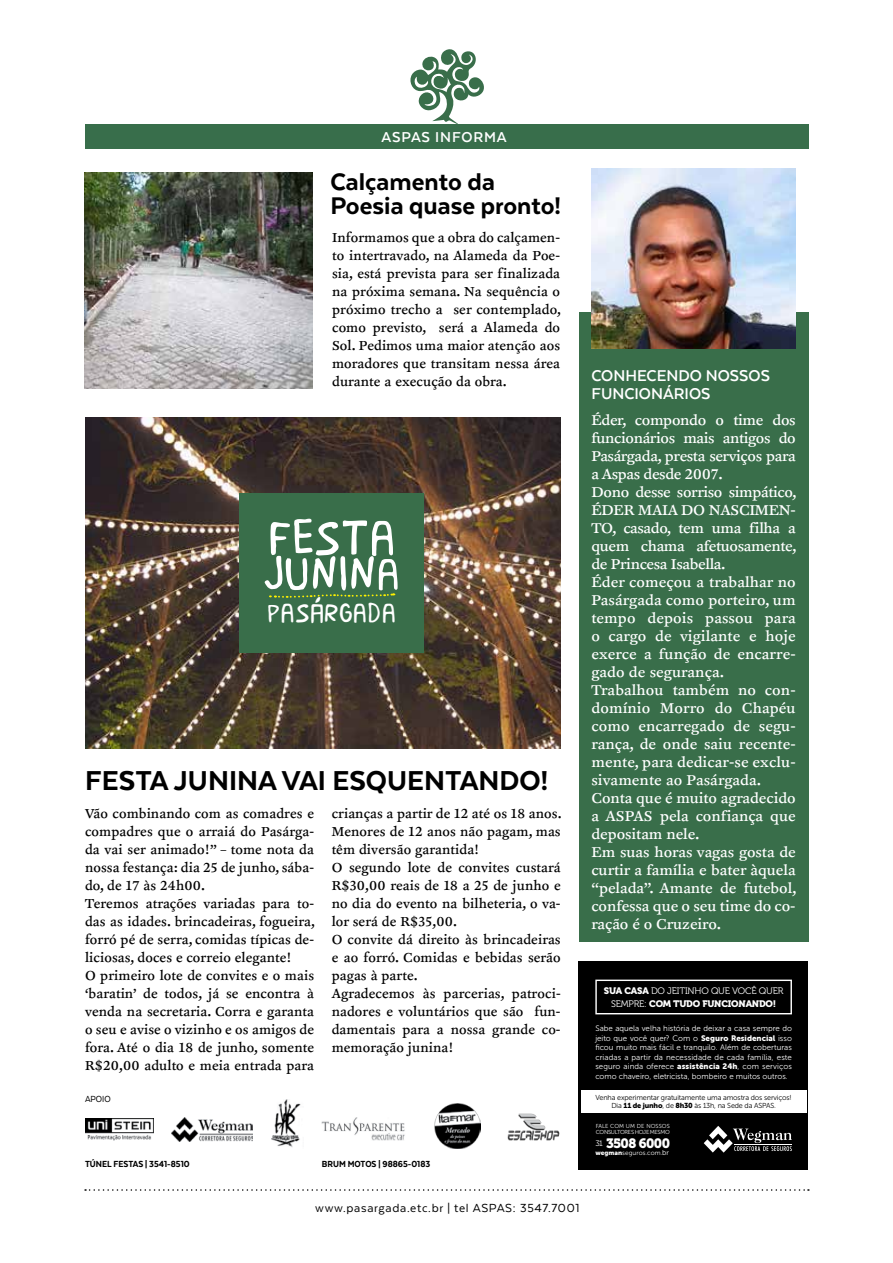
<style>
.page{position:relative;width:893px;height:1263px;background:#fff}
.page>*{position:absolute;margin:0;border:0;box-sizing:border-box;transform-origin:0 0}
.t1{font:56.85px "Brasilero";color:#fff}
.t2{font:50.85px "Brasilero";color:#fff}
.t3{font:800 31.5px "Texta";color:#000}
.t4{font:31.05px "Brasilero";color:#fff}
.t5{font:800 27.75px/24px "Texta";color:#000}
.t6{font:700 18px/18px "Texta";color:#fff}
.t7{font:700 16.5px "Texta";letter-spacing:.05em;color:#fff}
.t8{font:15px/18px "Clifford Nine Roman LF";letter-spacing:.01em;color:#000}
.t9{font:15px/18px "Clifford Six Roman LF";color:#fff}
.t10{font:13.5px "Texta";letter-spacing:.05em;color:#000}
.t11{font:13.5px "Museo 900";letter-spacing:-.045em;color:#fff}
.t12{font:800 10.2px "Texta Narrow";color:#000}
.t13{font:10.2px "Texta Narrow";color:#000}
.t14{font:9.45px "Museo 300";letter-spacing:-.02em;color:#fff}
.t15{font:9.45px "Museo 900";letter-spacing:-.02em;color:#fff}
.t16{font:7.95px/9.6px "Museo Sans 300";letter-spacing:-.005em;color:#fff;text-align:justify}
.t17{font:7.2px/8.7px "Museo Sans 300";letter-spacing:-.02em;color:#000;text-align:center}
.t18{font:6.45px "Museo Sans 300";letter-spacing:.005em;color:#fff}
.t19{font:5.85px/6.3px "Museo Sans 300";letter-spacing:-.04em;color:#fff}
.s1{font-family:"Museo 900"}
.s2{font-family:"Museo 300"}
.s3{font-family:"Museo Sans 900"}
.s4{font-family:"Museo Sans 300";font-size:7.8px}
.s5{font-size:7.2px}
</style>
<div class="page">
<div style="left:85px;top:124px;width:723px;height:25px;background:#386e4b"></div>
<svg style="left:410px;top:49px;width:74px;height:75px"></svg>
<div style="left:579px;top:312px;width:229px;height:630px;background:#396e4a"></div>
<img style="left:591px;top:168px;width:205px;height:181px">
<img style="left:85px;top:417px;width:476px;height:331px">
<img style="left:271px;top:1099px;width:30px;height:48px">
<img style="left:172px;top:1118px;width:80px;height:23px">
<img style="left:507px;top:1113px;width:53px;height:28px">
<img style="left:434px;top:1103px;width:46px;height:46px">
<img style="left:322px;top:1118px;width:83px;height:22px">
<img style="left:85px;top:1119px;width:68px;height:21px">
<div style="left:239px;top:493px;width:185px;height:159px;background:#396e4a"></div>
<svg style="left:270px;top:593px;width:126px;height:5px"></svg>
<img style="left:85px;top:172px;width:228px;height:216px">
<div style="left:579px;top:961px;width:229px;height:209px;background:#000"></div>
<div style="left:581px;top:1090px;width:225px;height:22px;background:#fff"></div>
<div style="left:595px;top:979px;width:197px;height:35px;border:1px solid #fff"></div>
<svg style="left:704px;top:1126px;width:88px;height:27px"></svg>
<hr style="left:734px;top:1144px;width:58px;height:1px;background:#fff">
<svg style="left:85px;top:1189px;width:724px;height:2px"></svg>
<p class="t7" style="left:381px;top:129px;width:127px">ASPAS INFORMA</p>
<h3 class="t5" style="left:330px;top:169px;width:232px">Calçamento da<br>Poesia quase pronto!</h3>
<p class="t8" style="left:332px;top:229px;width:230px;text-align:justify">Informamos que a obra do calçamen&shy;to intertravado, na Alameda da Poe&shy;sia, está prevista para ser finalizada na próxima semana. Na sequência o próximo trecho a ser contemplado, como previsto, será a Alameda do Sol. Pedimos uma maior atenção aos moradores que transitam nessa área durante a execução da obra.</p>
<h1 class="t1" style="left:267px;top:507px;width:131px">FESTA</h1>
<h2 class="t2" style="left:263px;top:547px;width:139px">JUNINA</h2>
<h3 class="t4" style="left:267px;top:596px;width:131px">PASÁRGADA</h3>
<h3 class="t3" style="left:85px;top:764px;width:465px">FESTA JUNINA VAI ESQUENTANDO!</h3>
<p class="t8" style="left:85px;top:805px;width:232px">Vão combinando com as comadres e compadres que o arraiá do Pasárga&shy;da vai ser animado!” – tome nota da nossa festança: dia 25 de junho, sába&shy;do, de 17 às 24h00.<br>Teremos atrações variadas para to&shy;das as idades. brincadeiras, fogueira, forró pé de serra, comidas típicas de&shy;liciosas, doces e correio elegante!<br>O primeiro lote de convites e o mais ‘baratin’ de todos, já se encontra à venda na secretaria. Corra e garanta o seu e avise o vizinho e os amigos de fora. Até o dia 18 de junho, somente R$20,00 adulto e meia entrada para</p>
<p class="t8" style="left:332px;top:805px;width:232px">crianças a partir de 12 até os 18 anos.<br>Menores de 12 anos não pagam, mas têm diversão garantida!<br>O segundo lote de convites custará<br>R$30,00 reais de 18 a 25 de junho e no dia do evento na bilheteria, o va&shy;lor será de R$35,00.<br>O convite dá direito às brincadeiras e ao forró. Comidas e bebidas serão pagas à parte.<br>Agradecemos às parcerias, patroci&shy;nadores e voluntários que são fun&shy;damentais para a nossa grande co&shy;memoração junina!</p>
<p class="t13" style="left:85px;top:1094px;width:27px">APOIO</p>
<p class="t12" style="left:85px;top:1158px;width:106px">TÚNEL FESTAS | 3541-8510</p>
<p class="t12" style="left:322px;top:1158px;width:110px">BRUM MOTOS | 98865-0183</p>
<p class="t6" style="left:591px;top:366px;width:180px">CONHECENDO NOSSOS<br>FUNCIONÁRIOS</p>
<p class="t9" style="left:591px;top:412px;width:207px">Éder, compondo o time dos funcionários mais antigos do<br>Pasárgada, presta serviços para a Aspas desde 2007.<br>Dono desse sorriso simpático,<br>ÉDER MAIA DO NASCIMEN-<br>TO, casado, tem uma filha a quem chama afetuosamente, de Princesa Isabella.<br>Éder começou a trabalhar no<br>Pasárgada como porteiro, um tempo depois passou para o cargo de vigilante e hoje exerce a função de encarre&shy;gado de segurança.<br>Trabalhou também no con&shy;domínio Morro do Chapéu como encarregado de segu&shy;rança, de onde saiu recente&shy;mente, para dedicar-se exclu&shy;sivamente ao Pasárgada.<br>Conta que é muito agradecido a ASPAS pela confiança que depositam nele.<br>Em suas horas vagas gosta de curtir a família e bater àquela “pelada”. Amante de futebol, confessa que o seu time do co&shy;ração é o Cruzeiro.</p>
<p class="t14" style="left:604px;top:986px;width:181px"><span class="s1">SUA CASA</span> DO JEITINHO QUE VOCÊ QUER</p>
<p class="t15" style="left:611px;top:998px;width:167px"><span class="s2">SEMPRE:</span> COM TUDO FUNCIONANDO!</p>
<p class="t16" style="left:595px;top:1024px;width:198px">Sabe aquela velha história de deixar a casa sempre do jeito que você quer? Com o <span class="s3">Seguro Residencial</span> isso ficou muito mais fácil e tranquilo. Além de coberturas criadas a partir da necessidade de cada família, este seguro ainda oferece <span class="s3">assistência 24h</span>, com serviços como chaveiro, eletricista, bombeiro e muitos outros.</p>
<p class="t17" style="left:596px;top:1093px;width:198px">Venha experimentar gratuitamente uma amostra dos serviços!<br>Dia <span class="s3">11 de junho</span>, de <span class="s3">8h30</span> às 13h, na Sede da ASPAS.</p>
<p class="t19" style="left:596px;top:1123px;width:76px">FALE COM UM DE NOSSOS<br>CONSULTORES HOJE MESMO</p>
<p class="t11" style="left:595px;top:1135px;width:76px"><span class="s4">31</span> 3508 6000</p>
<p class="t18" style="left:595px;top:1149px;width:75px"><span class="s3">wegman</span>seguros.com.<span class="s5">br</span></p>
<p class="t10" style="left:315px;top:1201px;width:266px">www.pasargada.etc.br | tel ASPAS: 3547.7001</p>
</div>
